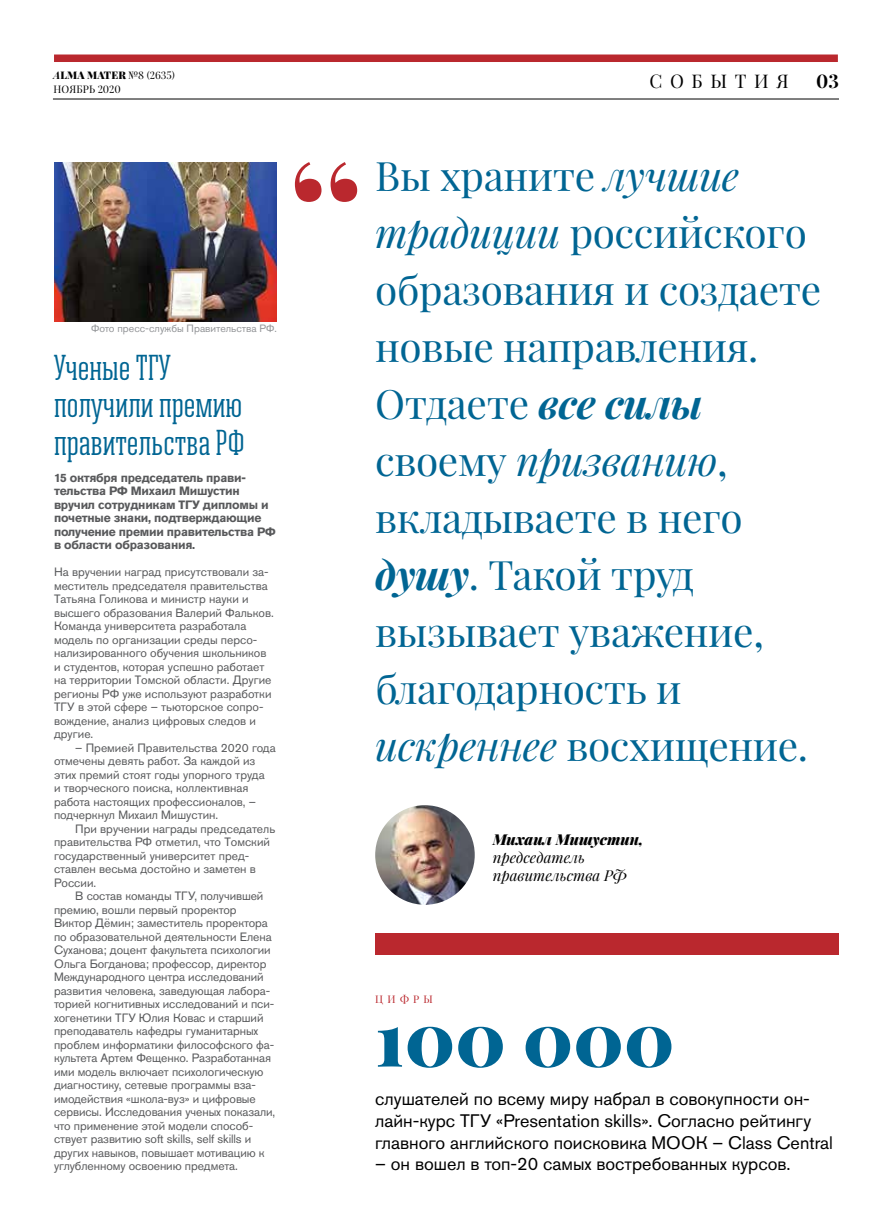
<style>
.page{position:relative;width:893px;height:1229px;background:#fff}
.page>*{position:absolute;margin:0;border:0;box-sizing:border-box;transform-origin:0 0}
.t1{font:900 75px "Playfair Display";color:#006593}
.t2{font:40.5px/57px "Playfair Display";letter-spacing:-.01em;color:#006593}
.t3{font:36px/37.5px "Ristretto Slab Pro";color:#006593}
.t4{font:18.75px "Playfair Display";letter-spacing:.41em;color:#000}
.t5{font:700 18.75px "Playfair Display";color:#000}
.t6{font:18px/21.6px "Akzidenz Grotesk Pro";color:#000}
.t7{font:italic 15px/18px "Playfair Display";color:#000}
.t8{font:italic 900 15px "Playfair Display";color:#000}
.t9{font:12px/13.5px "Akzidenz Grotesk Pro";letter-spacing:-.005em;color:#58595b}
.t10{font:700 12px/13.5px "Akzidenz Grotesk Pro";letter-spacing:-.02em;color:#58595b}
.t11{font:10.5px "Akzidenz Grotesk Pro";color:#939598}
.t12{font:10.5px/14.1px "Playfair Display";letter-spacing:.005em;color:#000}
.t13{font:10.5px "Playfair Display";letter-spacing:.405em;color:#ba282e}
.s1{font-weight:700;font-style:italic}
.s2{font-weight:900}
.s3{font-style:italic}
</style>
<div class="page">
<div style="left:54px;top:55px;width:784px;height:7px;background:#ba282e"></div>
<hr style="left:53px;top:99px;width:786px;height:1px;background:#000">
<svg style="left:295px;top:162px;width:62px;height:40px"></svg>
<div style="left:375px;top:933px;width:464px;height:21px;background:#ba282e"></div>
<img style="left:375px;top:805px;width:100px;height:100px;border-radius:50px">
<img style="left:54px;top:162px;width:223px;height:159px">
<p class="t12" style="left:54px;top:68px;width:123px"><span class="s1">A</span><span class="s2">LMA MATER</span> №8 (2635)<br>НОЯБРЬ 2020</p>
<p class="t11" style="left:91px;top:321px;width:187px">Фото пресс-службы Правительства РФ.</p>
<h3 class="t3" style="left:54px;top:348px;width:192px">Ученые ТГУ получили премию правительства РФ</h3>
<p class="t10" style="left:54px;top:470px;width:223px">15 октября председатель прави&shy;тельства РФ Михаил Мишустин вручил сотрудникам ТГУ дипломы и почетные знаки, подтверждающие получение премии правительства РФ в области образования.</p>
<p class="t9" style="left:54px;top:565px;width:221px">На вручении наград присутствовали за&shy;меститель председателя правительства Татьяна Голикова и министр науки и высшего образования Валерий Фальков.<br>Команда университета разработала модель по организации среды персо&shy;нализированного обучения школьников и студентов, которая успешно работает на территории Томской области. Другие регионы РФ уже используют разработки ТГУ в этой сфере – тьюторское сопро&shy;вождение, анализ цифровых следов и другие.</p>
<p class="t9" style="left:54px;top:741px;width:223px;text-indent:21px">– Премией Правительства 2020 года отмечены девять работ. За каждой из этих премий стоят годы упорного труда<br>и творческого поиска, коллективная работа настоящих профессионалов, – подчеркнул Михаил Мишустин.</p>
<p class="t9" style="left:54px;top:822px;width:223px;text-indent:21px">При вручении награды председатель правительства РФ отметил, что Томский государственный университет пред&shy;ставлен весьма достойно и заметен в<br>России.</p>
<p class="t9" style="left:54px;top:889px;width:223px;text-indent:21px">В состав команды ТГУ, получившей премию, вошли первый проректор Виктор Дёмин; заместитель проректора по образовательной деятельности Елена Суханова; доцент факультета психологии Ольга Богданова; профессор, директор Международного центра исследований развития человека, заведующая лабора&shy;торией когнитивных исследований и пси&shy;хогенетики ТГУ Юлия Ковас и старший преподаватель кафедры гуманитарных проблем информатики философского фа&shy;культета Артем Фещенко. Разработанная ими модель включает психологическую диагностику, сетевые программы вза&shy;имодействия «школа-вуз» и цифровые сервисы. Исследования ученых показали, что применение этой модели способ&shy;ствует развитию soft skills, self skills и других навыков, повышает мотивацию к углубленному освоению предмета.</p>
<h3 class="t4" style="left:649px;top:69px;width:141px">СОБЫТИЯ</h3>
<h3 class="t5" style="left:816px;top:70px;width:24px">03</h3>
<h2 class="t2" style="left:375px;top:147px;width:448px">Вы храните <span class="s3">лучшие традиции</span> российского образования и создаете новые направления.<br>Отдаете <span class="s1">все силы </span>своему <span class="s3">призванию</span>, вкладываете в него <span class="s1">душу</span>. Такой труд вызывает уважение, благодарность и <span class="s3">искреннее</span> восхищение.</h2>
<p class="t8" style="left:493px;top:829px;width:152px">Михаил Мишустин,</p>
<p class="t7" style="left:493px;top:848px;width:136px">председатель правительства РФ</p>
<p class="t13" style="left:375px;top:992px;width:59px">ЦИФРЫ</p>
<h1 class="t1" style="left:375px;top:990px;width:301px">100 000</h1>
<h3 class="t6" style="left:375px;top:1088px;width:459px">слушателей по всему миру набрал в совокупности он&shy;лайн-курс ТГУ «Presentation skills». Согласно рейтингу главного английского поисковика МООК – Class Central</h3>
<h3 class="t6" style="left:375px;top:1153px;width:417px">– он вошел в топ-20 самых востребованных курсов.</h3>
</div>
